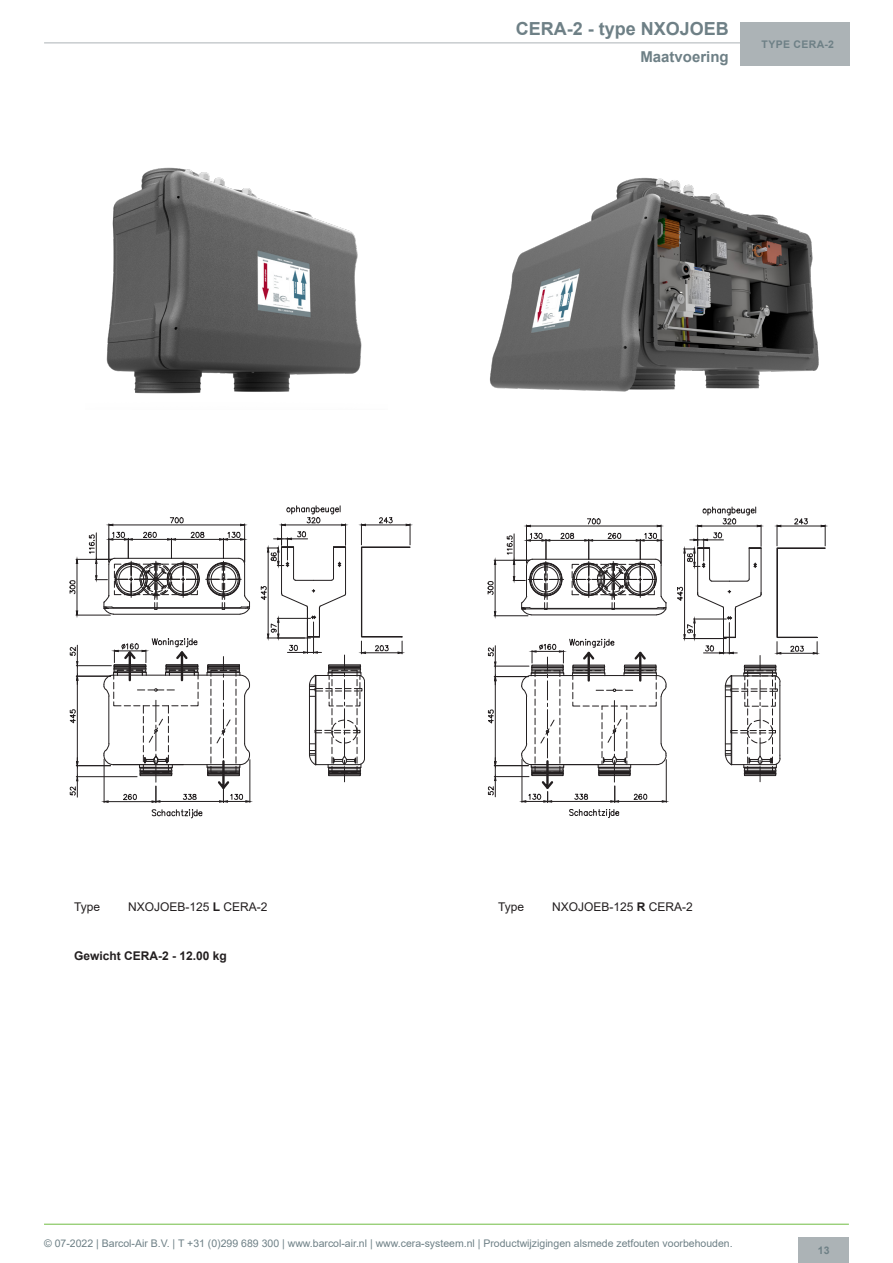
<style>
.page{position:relative;width:893px;height:1263px;background:#fff}
.page>*{position:absolute;margin:0;border:0;box-sizing:border-box;transform-origin:0 0}
.t1{font:700 18px "Arial";color:#6e8086}
.t2{font:700 15px "Arial";color:#6e8086}
.onderschrift{font:12px "Arial";color:#231f20}
.t3{font:700 12px "Arial";color:#231f20}
.t4{font:10.5px "Arial";color:#6e8086}
.t5{font:700 10.5px "Arial";letter-spacing:.035em;color:#6e8086}
.s1{font-weight:700}
</style>
<div class="page">
<hr style="left:44px;top:43px;width:805px;height:1px;background:#acb3b6">
<div style="left:740px;top:22px;width:110px;height:44px;background:#acb3b6"></div>
<hr style="left:44px;top:1224px;width:805px;height:1px;background:#70bd43">
<div style="left:799px;top:1237px;width:50px;height:26px;background:#acb3b6"></div>
<svg style="left:151px;top:809px;width:52px;height:9px"></svg>
<hr style="left:113px;top:675px;width:127px;height:1px;background:#231f20">
<hr style="left:113px;top:764px;width:127px;height:1px;background:#231f20">
<hr style="left:76px;top:559px;width:36px;height:1px;background:#231f20">
<hr style="left:76px;top:615px;width:34px;height:1px;background:#231f20">
<hr style="left:77px;top:563px;width:1px;height:48px;background:#231f20">
<svg style="left:76px;top:610px;width:2px;height:6px"></svg>
<svg style="left:70px;top:580px;width:5px;height:14px"></svg>
<hr style="left:77px;top:680px;width:1px;height:81px;background:#231f20">
<svg style="left:69px;top:709px;width:7px;height:14px"></svg>
<hr style="left:76px;top:676px;width:35px;height:1px;background:#231f20">
<hr style="left:76px;top:665px;width:35px;height:1px;background:#231f20">
<svg style="left:70px;top:645px;width:9px;height:39px"></svg>
<hr style="left:76px;top:765px;width:35px;height:1px;background:#231f20">
<hr style="left:76px;top:776px;width:61px;height:1px;background:#231f20">
<svg style="left:70px;top:757px;width:9px;height:40px"></svg>
<hr style="left:160px;top:801px;width:60px;height:1px;background:#231f20">
<svg style="left:103px;top:638px;width:96px;height:165px"></svg>
<svg style="left:206px;top:656px;width:45px;height:147px"></svg>
<svg style="left:89px;top:517px;width:161px;height:98px"></svg>
<svg style="left:260px;top:506px;width:151px;height:276px"></svg>
<svg style="left:569px;top:809px;width:51px;height:9px"></svg>
<hr style="left:494px;top:560px;width:35px;height:1px;background:#231f20">
<hr style="left:494px;top:615px;width:34px;height:1px;background:#231f20">
<hr style="left:495px;top:564px;width:1px;height:48px;background:#231f20">
<svg style="left:494px;top:559px;width:3px;height:6px"></svg>
<svg style="left:488px;top:581px;width:5px;height:14px"></svg>
<hr style="left:495px;top:681px;width:1px;height:80px;background:#231f20">
<svg style="left:487px;top:710px;width:7px;height:14px"></svg>
<hr style="left:494px;top:676px;width:34px;height:1px;background:#231f20">
<hr style="left:494px;top:666px;width:35px;height:1px;background:#231f20">
<svg style="left:488px;top:646px;width:9px;height:39px"></svg>
<hr style="left:494px;top:765px;width:34px;height:1px;background:#231f20">
<hr style="left:494px;top:776px;width:35px;height:1px;background:#231f20">
<svg style="left:488px;top:757px;width:9px;height:40px"></svg>
<svg style="left:521px;top:638px;width:146px;height:165px"></svg>
<svg style="left:506px;top:518px;width:161px;height:97px"></svg>
<svg style="left:677px;top:507px;width:149px;height:275px"></svg>
<img style="left:106px;top:167px;width:256px;height:227px">
<img style="left:490px;top:177px;width:329px;height:215px">
<p class="t1" style="left:516px;top:16px;width:215px">CERA-2 - type NXOJOEB</p>
<p class="t2" style="left:640px;top:46px;width:90px">Maatvoering</p>
<p class="t5" style="left:762px;top:37px;width:74px">TYPE CERA-2</p>
<p class="onderschrift" style="left:74px;top:898px;width:28px">Type</p>
<p class="onderschrift" style="left:128px;top:898px;width:141px">NXOJOEB-125 <span class="s1">L</span> CERA-2</p>
<p class="onderschrift" style="left:498px;top:898px;width:28px">Type</p>
<p class="onderschrift" style="left:552px;top:898px;width:142px">NXOJOEB-125 <span class="s1">R</span> CERA-2</p>
<p class="t3" style="left:74px;top:947px;width:154px">Gewicht CERA-2 - 12.00 kg</p>
<p class="t4" style="left:44px;top:1236px;width:690px">© 07-2022 | Barcol-Air B.V. | T +31 (0)299 689 300 | www.barcol-air.nl | www.cera-systeem.nl | Productwijzigingen alsmede zetfouten voorbehouden.</p>
<p class="t5" style="left:818px;top:1243px;width:13px">13</p>
</div>
